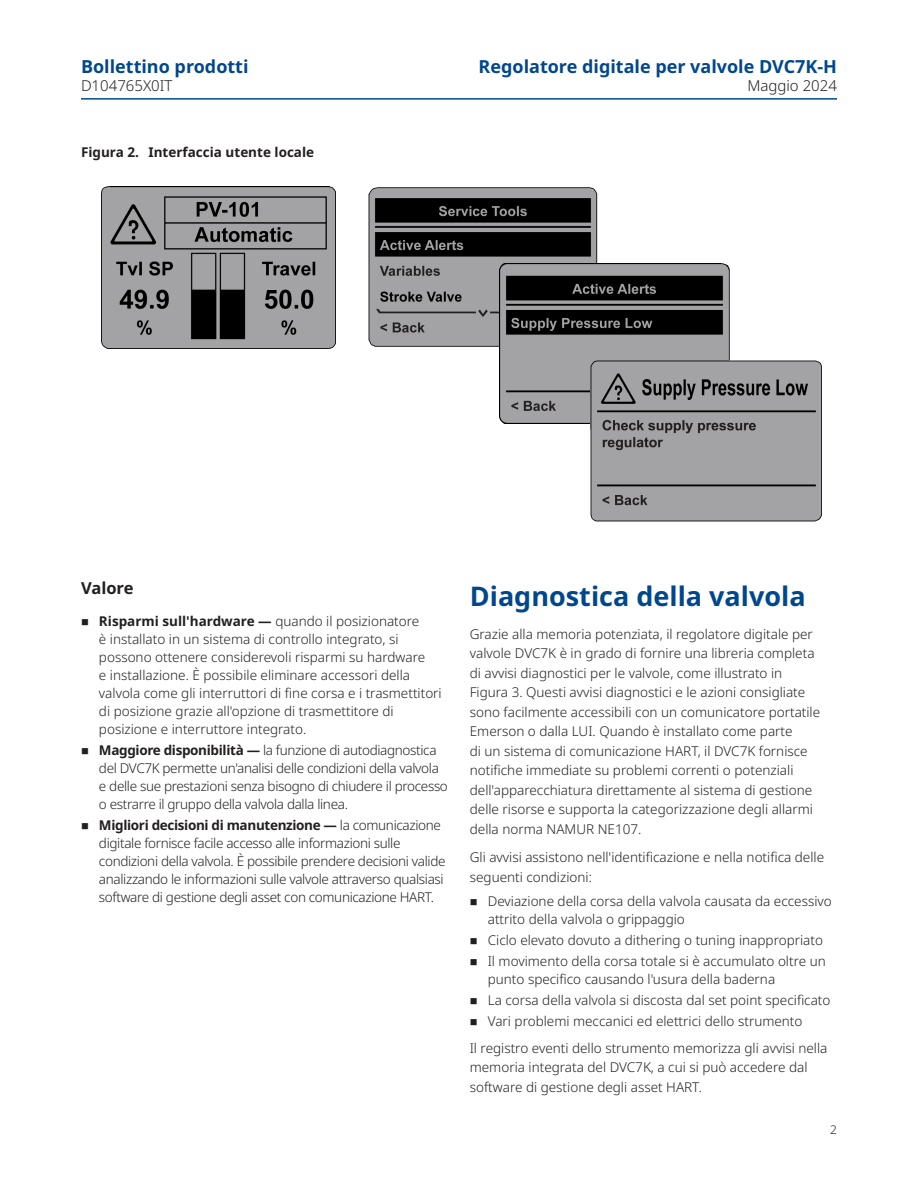
<style>
.page{position:relative;width:918px;height:1188px;background:#fff}
.page>*{position:absolute;margin:0;border:0;box-sizing:border-box;transform-origin:0 0}
._02_Section_title{font:700 27px "Noto Sans";color:#01478d}
.t1{font:700 18px "Noto Sans";color:#01478d}
._02_Subhead_2{font:700 16.5px "Noto Sans";color:#231f20}
.t2{font:300 15px "Noto Sans";color:#231f20}
._01_Body_text{font:300 13.5px/19.5px "Noto Sans";color:#231f20}
._01_Body_text-2{font:300 13.5px/18px "Noto Sans";letter-spacing:-.025em;color:#231f20}
.t3{font:700 13.5px "Noto Sans";color:#231f20}
.t4{font:300 12px "Noto Sans";color:#231f20}
.s1{font-weight:700}
</style>
<div class="page">
<hr style="left:81px;top:98px;width:756px;height:2px;background:#01478d">
<img style="left:368px;top:188px;width:230px;height:159px">
<img style="left:102px;top:187px;width:233px;height:162px">
<img style="left:499px;top:263px;width:231px;height:160px">
<img style="left:590px;top:361px;width:232px;height:161px">
<h2 class="t1" style="left:81px;top:57px;width:169px">Bollettino prodotti</h2>
<h2 class="t1" style="left:479px;top:57px;width:360px">Regolatore digitale per valvole DVC7K-H</h2>
<p class="t2" style="left:81px;top:77px;width:93px">D104765X0IT</p>
<p class="t2" style="left:747px;top:77px;width:91px">Maggio 2024</p>
<p class="t3" style="left:81px;top:144px;width:235px">Figura 2. Interfaccia utente locale</p>
<p class="_02_Subhead_2" style="left:81px;top:579px;width:54px">Valore</p>
<p class="_01_Body_text" style="left:99px;top:612px;width:344px;line-height:18px"><span class="s1">Risparmi sull'hardware —</span> quando il posizionatore<br>è installato in un sistema di controllo integrato, si possono ottenere considerevoli risparmi su hardware<br>e installazione. È possibile eliminare accessori della valvola come gli interruttori di fine corsa e i trasmettitori di posizione grazie all'opzione di trasmettitore di posizione e interruttore integrato.</p>
<p class="_01_Body_text-2" style="left:99px;top:741px;width:350px"><span class="s1">Maggiore disponibilità —</span> la funzione di autodiagnostica del DVC7K permette un'analisi delle condizioni della valvola e delle sue prestazioni senza bisogno di chiudere il processo o estrarre il gruppo della valvola dalla linea.</p>
<p class="_01_Body_text-2" style="left:99px;top:816px;width:348px"><span class="s1">Migliori decisioni di manutenzione —</span> la comunicazione digitale fornisce facile accesso alle informazioni sulle condizioni della valvola. È possibile prendere decisioni valide analizzando le informazioni sulle valvole attraverso qualsiasi software di gestione degli asset con comunicazione HART.</p>
<p class="_02_Section_title" style="left:470px;top:580px;width:338px">Diagnostica della valvola</p>
<p class="_01_Body_text" style="left:470px;top:624px;width:352px">Grazie alla memoria potenziata, il regolatore digitale per valvole DVC7K è in grado di fornire una libreria completa di avvisi diagnostici per le valvole, come illustrato in Figura 3. Questi avvisi diagnostici e le azioni consigliate sono facilmente accessibili con un comunicatore portatile Emerson o dalla LUI. Quando è installato come parte<br>di un sistema di comunicazione HART, il DVC7K fornisce notifiche immediate su problemi correnti o potenziali dell'apparecchiatura direttamente al sistema di gestione delle risorse e supporta la categorizzazione degli allarmi della norma NAMUR NE107.</p>
<p class="_01_Body_text" style="left:470px;top:848px;width:356px">Gli avvisi assistono nell'identificazione e nella notifica delle seguenti condizioni:</p>
<p class="_01_Body_text" style="left:488px;top:893px;width:346px;line-height:18px">Deviazione della corsa della valvola causata da eccessivo attrito della valvola o grippaggio</p>
<p class="_01_Body_text" style="left:488px;top:931px;width:337px">Ciclo elevato dovuto a dithering o tuning inappropriato</p>
<p class="_01_Body_text" style="left:488px;top:953px;width:340px;line-height:18px">Il movimento della corsa totale si è accumulato oltre un punto specifico causando l'usura della baderna</p>
<p class="_01_Body_text" style="left:488px;top:991px;width:344px">La corsa della valvola si discosta dal set point specificato</p>
<p class="_01_Body_text" style="left:488px;top:1012px;width:316px">Vari problemi meccanici ed elettrici dello strumento</p>
<p class="_01_Body_text" style="left:470px;top:1038px;width:359px">Il registro eventi dello strumento memorizza gli avvisi nella memoria integrata del DVC7K, a cui si può accedere dal software di gestione degli asset HART.</p>
<p class="t4" style="left:830px;top:1123px;width:8px">2</p>
</div>
